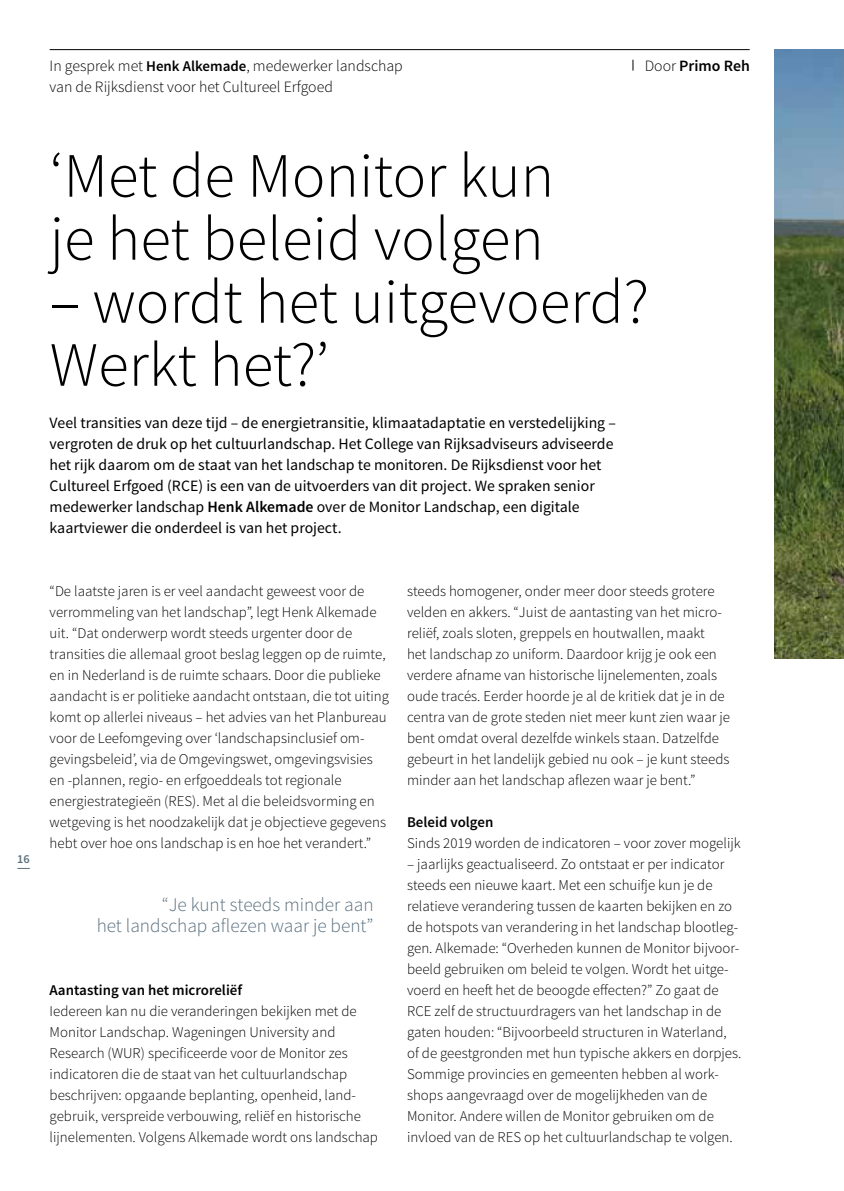
<style>
.page{position:relative;width:844px;height:1191px;background:#fff}
.page>*{position:absolute;margin:0;border:0;box-sizing:border-box;transform-origin:0 0}
.t1{font:300 63px/63px "Source Sans Pro";color:#000}
.t2{font:300 19.25px/21px "Source Sans Pro";color:#5b707e;text-align:right}
.t3{font:15.75px/21px "Source Sans Pro";color:#000}
.t4{font:300 15.75px/21px "Source Sans Pro";color:#000}
.t5{font:600 15.75px "Source Sans Pro";color:#000}
.t6{font:300 14.88px/21px "Source Sans Pro";color:#000}
.t7{font:600 14.88px "Source Sans Pro";color:#000}
.t8{font:600 12.25px "Source Sans Pro";color:#5b707e}
.s1{font-weight:600;font-size:14.88px}
.s2{font-weight:300}
.s3{font-weight:600}
</style>
<div class="page">
<svg style="left:17px;top:868px;width:13px;height:1px"></svg>
<img style="left:774px;top:50px;width:69px;height:609px">
<hr style="left:50px;top:49px;width:699px;height:1px;background:#000">
<p class="t4" style="left:50px;top:55px;width:354px">In gesprek met <span class="s1">Henk Alkemade</span>, medewerker landschap van de Rijksdienst voor het Cultureel Erfgoed</p>
<p class="t5" style="left:644px;top:55px;width:107px"><span class="s2">Door</span> Primo Reh</p>
<h1 class="t1" style="left:50px;top:145px;width:506px">‘Met de Monitor kun je het beleid volgen</h1>
<h1 class="t1" style="left:50px;top:271px;width:600px">– wordt het uitgevoerd?<br>Werkt het?’</h1>
<p class="t3" style="left:50px;top:412px;width:567px">Veel transities van deze tijd – de energietransitie, klimaatadaptatie en verstedelijking – vergroten de druk op het cultuurlandschap. Het College van Rijksadviseurs adviseerde het rijk daarom om de staat van het landschap te monitoren. De Rijksdienst voor het Cultureel Erfgoed (RCE) is een van de uitvoerders van dit project. We spraken senior medewerker landschap <span class="s3">Henk Alkemade</span> over de Monitor Landschap, een digitale kaartviewer die onderdeel is van het project.</p>
<p class="t8" style="left:17px;top:850px;width:14px">16</p>
<p class="t6" style="left:50px;top:580px;width:341px">“De laatste jaren is er veel aandacht geweest voor de verrommeling van het landschap”, legt Henk Alkemade uit. “Dat onderwerp wordt steeds urgenter door de transities die allemaal groot beslag leggen op de ruimte, en in Nederland is de ruimte schaars. Door die publieke aandacht is er politieke aandacht ontstaan, die tot uiting komt op allerlei niveaus – het advies van het Planbureau voor de Leefomgeving over ‘landschapsinclusief om&shy;gevingsbeleid’, via de Omgevingswet, omgevingsvisies en -plannen, regio- en erfgoeddeals tot regionale energiestrategieën (RES). Met al die beleidsvorming en wetgeving is het noodzakelijk dat je objectieve gegevens hebt over hoe ons landschap is en hoe het verandert.”</p>
<p class="t2" style="left:97px;top:894px;width:278px">“Je kunt steeds minder aan<br>het landschap aflezen waar je bent”</p>
<p class="t7" style="left:50px;top:980px;width:194px">Aantasting van het microreliëf</p>
<p class="t6" style="left:50px;top:1000px;width:330px">Iedereen kan nu die veranderingen bekijken met de Monitor Landschap. Wageningen University and Research (WUR) specificeerde voor de Monitor zes indicatoren die de staat van het cultuurlandschap beschrijven: opgaande beplanting, openheid, land&shy;gebruik, verspreide verbouwing, reliëf en historische lijnelementen. Volgens Alkemade wordt ons landschap</p>
<p class="t6" style="left:407px;top:580px;width:324px">steeds homogener, onder meer door steeds grotere velden en akkers. “Juist de aantasting van het micro&shy;reliëf, zoals sloten, greppels en houtwallen, maakt<br>het landschap zo uniform. Daardoor krijg je ook een verdere afname van historische lijnelementen, zoals oude tracés. Eerder hoorde je al de kritiek dat je in de centra van de grote steden niet meer kunt zien waar je bent omdat overal dezelfde winkels staan. Datzelfde gebeurt in het landelijk gebied nu ook – je kunt steeds minder aan het landschap aflezen waar je bent.”</p>
<p class="t7" style="left:407px;top:812px;width:88px">Beleid volgen</p>
<p class="t6" style="left:407px;top:832px;width:335px">Sinds 2019 worden de indicatoren – voor zover mogelijk</p>
<p class="t6" style="left:407px;top:853px;width:336px">– jaarlijks geactualiseerd. Zo ontstaat er per indicator steeds een nieuwe kaart. Met een schuifje kun je de relatieve verandering tussen de kaarten bekijken en zo de hotspots van verandering in het landschap blootleg&shy;gen. Alkemade: “Overheden kunnen de Monitor bijvoor&shy;beeld gebruiken om beleid te volgen. Wordt het uitge&shy;voerd en heeft het de beoogde effecten?” Zo gaat de RCE zelf de structuurdragers van het landschap in de gaten houden: “Bijvoorbeeld structuren in Waterland, of de geestgronden met hun typische akkers en dorpjes.<br>Sommige provincies en gemeenten hebben al work&shy;shops aangevraagd over de mogelijkheden van de Monitor. Andere willen de Monitor gebruiken om de invloed van de RES op het cultuurlandschap te volgen.</p>
</div>
